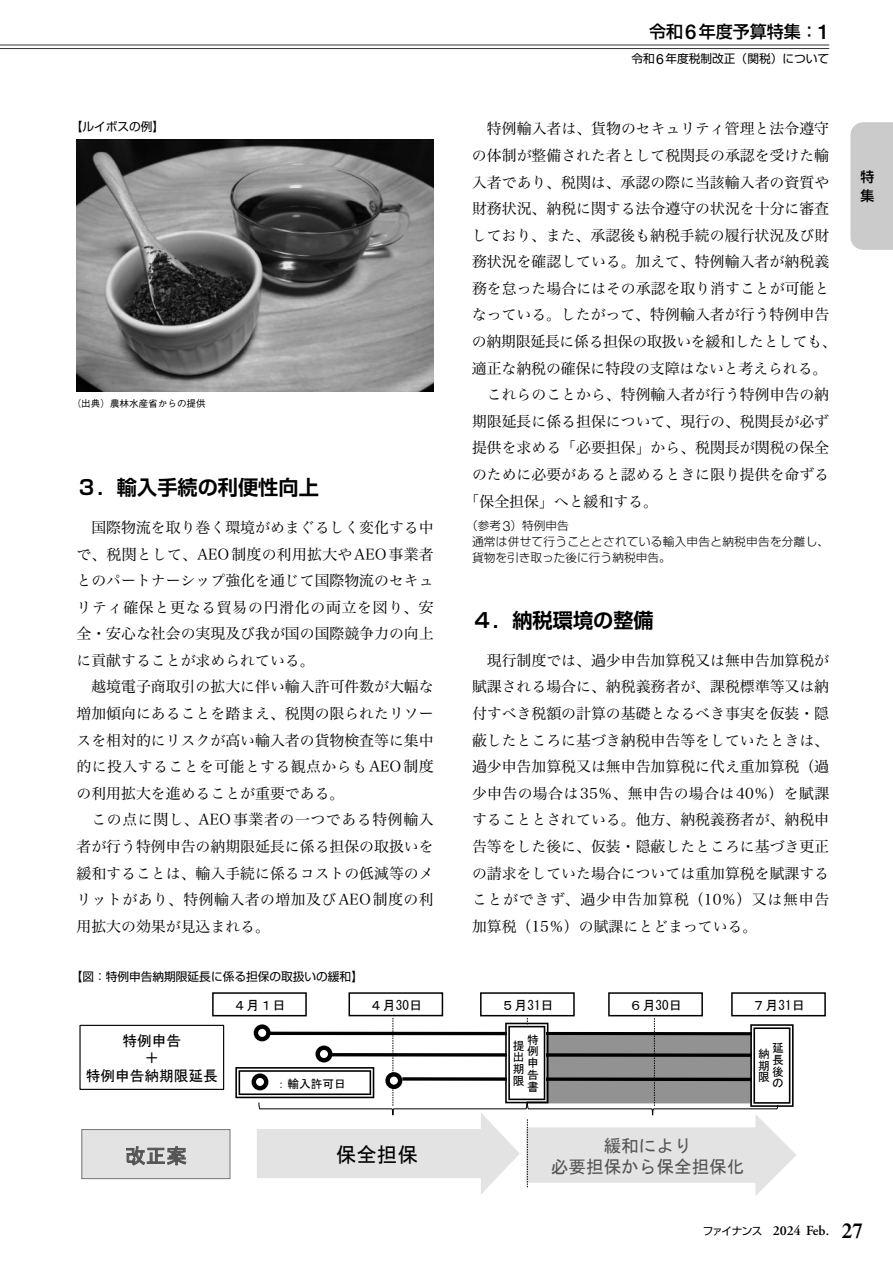
<style>
.page{position:relative;width:893px;height:1263px;background:#fff}
.page>*{position:absolute;margin:0;border:0;box-sizing:border-box;transform-origin:0 0}
.t1{font:20.55px "MS Gothic";color:#000}
.t2{font:20.55px "MS Gothic";color:#545454}
.t3{font:700 20.25px "Shin Go Pr 6 N De";color:#000}
.t4{font:17.55px "MS Gothic";color:#545454}
.t5{font:500 16.95px "Shin Go Pr 6 N";color:#000}
.t6{font:14.85px/26.5px "Hiragino Serif Pr 6 N W3";color:#000;text-align:justify}
.t7{font:14.85px "Hiragino Serif Pr 6 N W3";letter-spacing:-.02em;color:#000}
.t8{font:14.7px/17.5px "MS Gothic";color:#000;text-align:center}
.t9{font:600 13.8px "Adobe Garamond Pro";color:#000}
.t10{font:500 13.8px/18.5px "Shin Go Pr 6 N";color:#000}
.t11{font:13.2px "MS Gothic";color:#000}
.t12{font:300 11.7px/15.9px "Shin Go Pr 6 N";letter-spacing:.02em;color:#000}
.t13{font:11.7px "Shin Go Pr 6 N";color:#000}
.t14{font:11.7px/11.7px "MS Gothic";color:#000;text-align:justify}
.t15{font:500 9.6px "Gothic BBB Pr 6 N";color:#000}
.s1{font-family:"Helvetica Neue LT Std";font-size:20.4px}
.s2{font-family:"Helvetica Neue LT Std";font-size:14.1px}
.s3{font-family:"Shin Go Pr 6 N";font-weight:400;font-size:10.65px}
.s4{font-family:"Times LT Std";font-size:21.3px}
</style>
<div class="page">
<img style="left:77px;top:139px;width:357px;height:253px">
<div style="left:79px;top:1025px;width:145px;height:65px;border:1px solid #000"></div>
<div style="left:212px;top:992px;width:95px;height:24px;border:1px solid #000"></div>
<div style="left:348px;top:992px;width:95px;height:24px;border:1px solid #000"></div>
<div style="left:480px;top:992px;width:95px;height:24px;border:1px solid #000"></div>
<div style="left:608px;top:992px;width:95px;height:24px;border:1px solid #000"></div>
<div style="left:731px;top:992px;width:95px;height:24px;border:1px solid #000"></div>
<div style="left:82px;top:1129px;width:148px;height:49px;background:#e3e3e3"></div>
<div style="left:81px;top:1129px;width:149px;height:50px;border:1px solid #767676"></div>
<svg style="left:235px;top:1018px;width:561px;height:178px"></svg>
<hr style="left:0;top:45px;width:829px;height:1px;background:#343434">
<hr style="left:0;top:48px;width:829px;height:1px;background:#343434">
<div style="left:850px;top:122px;width:43px;height:128px;background:#cbcbcb"></div>
<p class="t13" style="left:71px;top:117px;width:95px">【ルイボスの例】</p>
<p class="t15" style="left:72px;top:395px;width:135px">（出典）農林水産省からの提供</p>
<h2 class="t3" style="left:77px;top:471px;width:244px">３．輸入手続の利便性向上</h2>
<p class="t6" style="left:77px;top:513px;width:359px;text-indent:15px">国際物流を取り巻く環境がめまぐるしく変化する中で、税関として、AEO制度の利用拡大やAEO事業者とのパートナーシップ強化を通じて国際物流のセキュリティ確保と更なる貿易の円滑化の両立を図り、安全・安心な社会の実現及び我が国の国際競争力の向上に貢献することが求められている。</p>
<p class="t6" style="left:77px;top:672px;width:359px;text-indent:15px">越境電子商取引の拡大に伴い輸入許可件数が大幅な増加傾向にあることを踏まえ、税関の限られたリソースを相対的にリスクが高い輸入者の貨物検査等に集中的に投入することを可能とする観点からもAEO制度の利用拡大を進めることが重要である。</p>
<p class="t6" style="left:77px;top:805px;width:359px;text-indent:15px">この点に関し、AEO事業者の一つである特例輸入者が行う特例申告の納期限延長に係る担保の取扱いを緩和することは、輸入手続に係るコストの低減等のメリットがあり、特例輸入者の増加及びAEO制度の利用拡大の効果が見込まれる。</p>
<p class="t13" style="left:71px;top:967px;width:294px">【図：特例申告納期限延長に係る担保の取扱いの緩和】</p>
<p class="t5" style="left:649px;top:18px;width:182px">令和<span class="s1">6</span>年度予算特集：<span class="s1">1</span></p>
<p class="t13" style="left:631px;top:49px;width:199px">令和<span class="s2">6</span>年度税制改正（関税）について</p>
<p class="t6" style="left:487px;top:114px;width:344px">特例輸入者は、貨物のセキュリティ管理と法令遵守</p>
<p class="t6" style="left:472px;top:141px;width:359px">の体制が整備された者として税関長の承認を受けた輸</p>
<p class="t6" style="left:472px;top:167px;width:359px">入者であり、税関は、承認の際に当該輸入者の資質や</p>
<p class="t6" style="left:472px;top:194px;width:359px">財務状況、納税に関する法令遵守の状況を十分に審査</p>
<p class="t6" style="left:472px;top:220px;width:359px">しており、また、承認後も納税手続の履行状況及び財</p>
<p class="t6" style="left:472px;top:247px;width:359px">務状況を確認している。加えて、特例輸入者が納税義</p>
<p class="t6" style="left:472px;top:274px;width:359px">務を怠った場合にはその承認を取り消すことが可能と</p>
<p class="t6" style="left:472px;top:300px;width:359px">なっている。したがって、特例輸入者が行う特例申告</p>
<p class="t7" style="left:472px;top:329px;width:366px">の納期限延長に係る担保の取扱いを緩和したとしても、</p>
<p class="t6" style="left:472px;top:353px;width:357px">適正な納税の確保に特段の支障はないと考えられる。</p>
<p class="t6" style="left:487px;top:380px;width:344px">これらのことから、特例輸入者が行う特例申告の納</p>
<p class="t6" style="left:472px;top:407px;width:359px">期限延長に係る担保について、現行の、税関長が必ず</p>
<p class="t6" style="left:472px;top:433px;width:359px">提供を求める「必要担保」から、税関長が関税の保全</p>
<p class="t6" style="left:472px;top:460px;width:359px">のために必要があると認めるときに限り提供を命ずる</p>
<p class="t6" style="left:465px;top:486px;width:195px">「保全担保」へと緩和する。</p>
<p class="t12" style="left:472px;top:517px;width:359px;text-indent:-6px">（参考<span class="s2">3</span>）特例申告<br>通常は併せて行うこととされている輸入申告と納税申告を分離し、貨物を引き取った後に行う納税申告。</p>
<h2 class="t3" style="left:472px;top:604px;width:183px">４．納税環境の整備</h2>
<p class="t6" style="left:472px;top:646px;width:359px;text-indent:15px">現行制度では、過少申告加算税又は無申告加算税が賦課される場合に、納税義務者が、課税標準等又は納付すべき税額の計算の基礎となるべき事実を仮装・隠蔽したところに基づき納税申告等をしていたときは、過少申告加算税又は無申告加算税に代え重加算税（過少申告の場合は35％、無申告の場合は40％）を賦課することとされている。他方、納税義務者が、納税申告等をした後に、仮装・隠蔽したところに基づき更正の請求をしていた場合については重加算税を賦課することができず、過少申告加算税（10％）又は無申告加算税（15％）の賦課にとどまっている。</p>
<p class="t8" style="left:86px;top:1032px;width:134px">特例申告<br>＋<br>特例申告納期限延長</p>
<h1 class="t2" style="left:125px;top:1145px;width:63px">改正案</h1>
<p class="t11" style="left:233px;top:998px;width:54px">４月１日</p>
<p class="t11" style="left:369px;top:998px;width:54px">４月30日</p>
<p class="t11" style="left:501px;top:998px;width:54px">５月31日</p>
<p class="t11" style="left:629px;top:998px;width:54px">６月30日</p>
<p class="t11" style="left:752px;top:998px;width:54px">７月31日</p>
<p class="t14" style="left:276px;top:1078px;width:72px">：輸入許可日</p>
<p class="t14" style="left:527px;top:1034px;width:13px">特例申告書</p>
<p class="t14" style="left:513px;top:1039px;width:13px">提出期限</p>
<p class="t14" style="left:772px;top:1042px;width:13px">延長後の</p>
<p class="t14" style="left:758px;top:1048px;width:13px">納期限</p>
<h1 class="t1" style="left:336px;top:1145px;width:84px">保全担保</h1>
<p class="t4" style="left:604px;top:1137px;width:90px">緩和により</p>
<p class="t4" style="left:551px;top:1158px;width:195px">必要担保から保全担保化</p>
<p class="t10" style="left:860px;top:167px;width:15px">特集</p>
<p class="t9" style="left:703px;top:1223px;width:162px"><span class="s3">ファイナンス</span> 2024 Feb. <span class="s4">27</span></p>
</div>
